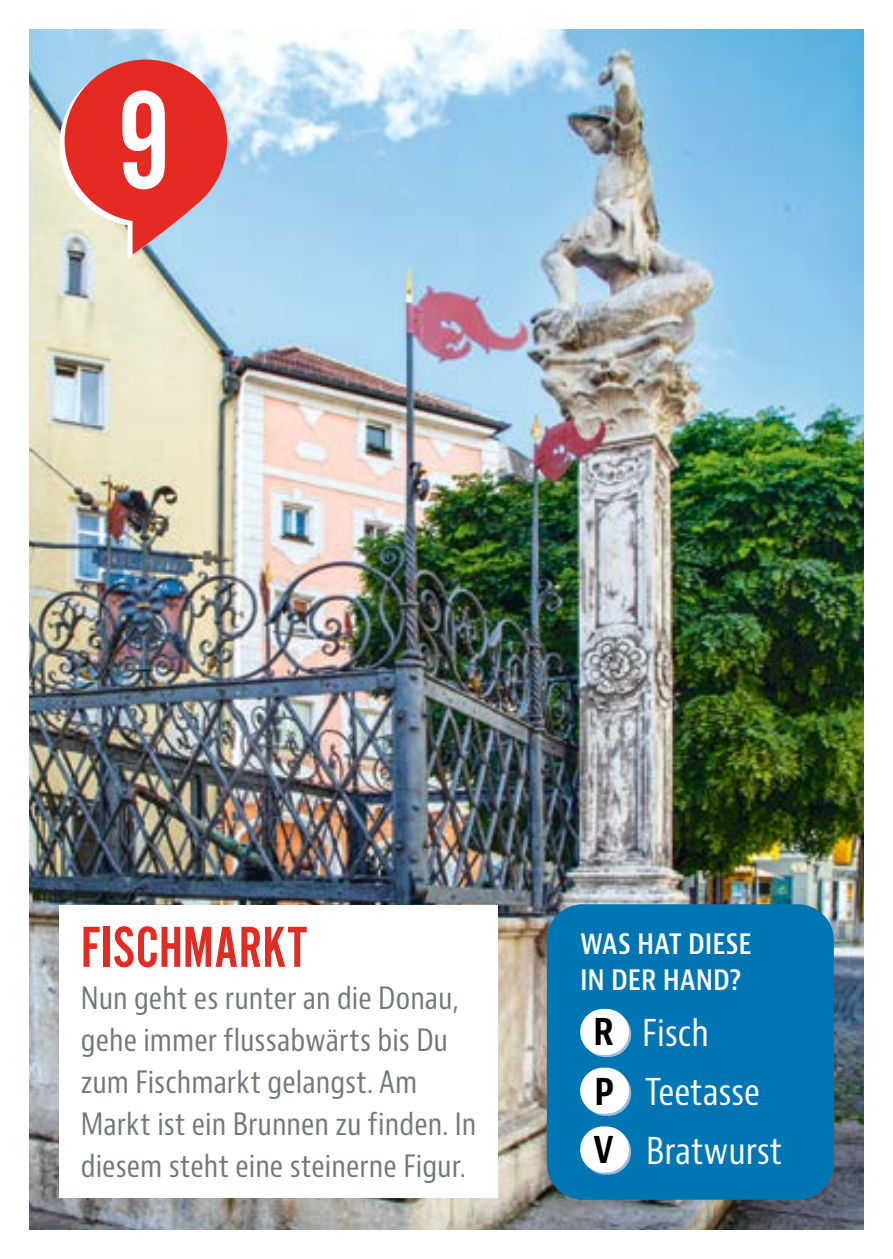
<style>
.page{position:relative;width:893px;height:1259px;background:#fff}
.page>*{position:absolute;margin:0;border:0;box-sizing:border-box;transform-origin:0 0}
.t1{font:144px "Alternate Got No 2 D";color:#fff}
.t2{font:60px "Alternate Got No 2 D";letter-spacing:.005em;color:#e42b23}
.t3{font:condensed 36px/58.8px "Bernino Sans";color:#fff}
.t4{font:condensed 30px/42px "Bernino Sans";color:#71787b}
.t5{font:600 condensed 30px/36px "Bernino Sans";letter-spacing:-.005em;color:#fff}
.s1{font-weight:700;color:#000}
</style>
<div class="page">
<img style="left:30px;top:30px;width:833px;height:1199px">
<div style="left:60px;top:905px;width:438px;height:293px;background:#fff"></div>
<div style="left:547px;top:904px;width:287px;height:295px;background:#0075b4;border-radius:36px"></div>
<svg style="left:582px;top:1011px;width:49px;height:46px"></svg>
<div style="left:580px;top:1009px;width:49px;height:46px;background:#fff;border-radius:23px"></div>
<svg style="left:582px;top:1069px;width:49px;height:47px"></svg>
<div style="left:580px;top:1067px;width:49px;height:46px;background:#fff;border-radius:23px"></div>
<svg style="left:582px;top:1128px;width:49px;height:46px"></svg>
<div style="left:580px;top:1126px;width:49px;height:46px;background:#fff;border-radius:23px"></div>
<svg style="left:60px;top:60px;width:167px;height:199px;background:#d96a67"></svg>
<h1 class="t1" style="left:117px;top:64px;width:56px">9</h1>
<h2 class="t2" style="left:81px;top:915px;width:228px">FISCHMARKT</h2>
<p class="t4" style="left:81px;top:977px;width:397px">Nun geht es runter an die Donau, gehe immer flussabwärts bis Du zum Fischmarkt gelangst. Am<br>Markt ist ein Brunnen zu finden. In diesem steht eine steinerne Figur.</p>
<p class="t5" style="left:580px;top:925px;width:173px">WAS HAT DIESE<br>IN DER HAND?</p>
<p class="t3" style="left:593px;top:1004px;width:191px"><span class="s1">R</span> Fisch<br><span class="s1">P</span> Teetasse<br><span class="s1">V</span> Bratwurst</p>
</div>
